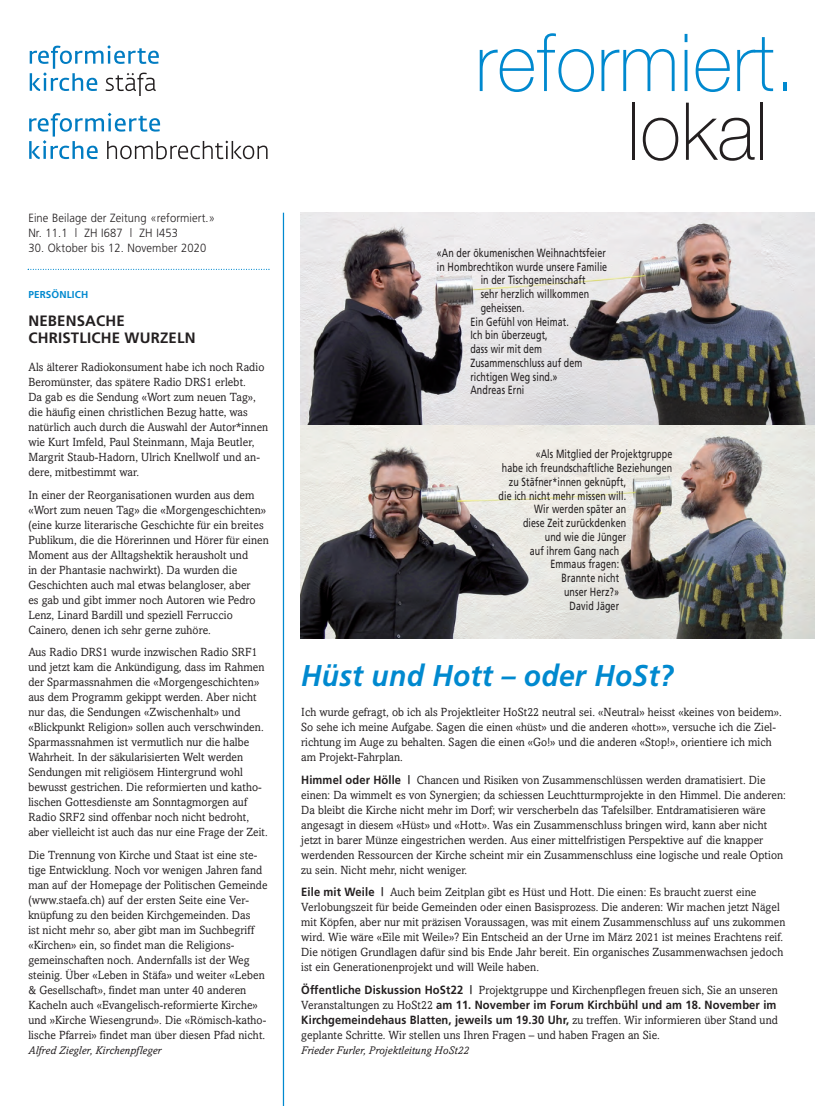
<style>
.page{position:relative;width:815px;height:1106px;background:#fff}
.page>*{position:absolute;margin:0;border:0;box-sizing:border-box;transform-origin:0 0}
.t1{font:100 80px "Helvetica Neue";letter-spacing:.01em;color:#0089cf;scale:.94 1}
.t2{font:100 80px "Helvetica Neue";letter-spacing:.01em;color:#231f20;scale:.94 1}
.t3{font:italic 700 30px "Frutiger";letter-spacing:.01em;color:#0089cf;scale:.94 1}
.t4{font:700 15px/17.5px "Frutiger";letter-spacing:.01em;color:#231f20}
.t5{font:11.88px/15px "Amasis";letter-spacing:.01em;color:#231f20;scale:.94 1}
.t6{font:11.88px "Frutiger";letter-spacing:.01em;color:#231f20;scale:.75 1}
.t7{font:700 11.88px/15px "Frutiger";letter-spacing:.01em;color:#231f20;scale:.94 1}
.t8{font:300 11.88px/15px "Frutiger";letter-spacing:.01em;color:#231f20;scale:.94 1}
.t9{font:italic 11.25px "Amasis";letter-spacing:.01em;color:#231f20}
.t10{font:700 10px "Frutiger";letter-spacing:.01em;color:#0089cf}
.s1{font-family:"Frutiger";font-weight:700}
.s2{font-family:"Amasis";font-weight:400}
</style>
<div class="page">
<svg style="left:30px;top:45px;width:129px;height:51px"></svg>
<hr style="left:283px;top:213px;width:1px;height:893px;background:#0089cf">
<svg style="left:29px;top:113px;width:239px;height:46px"></svg>
<svg style="left:28px;top:269px;width:242px;height:1px"></svg>
<img style="left:301px;top:213px;width:514px;height:425px">
<p class="t8" style="left:28px;top:211px;width:200px">Eine Beilage der Zeitung «reformiert.»<br>Nr. 11.1 l ZH I687 l ZH I453</p>
<p class="t8" style="left:28px;top:241px;width:191px">30. Oktober bis 12. November 2020</p>
<p class="t10" style="left:28px;top:291px;width:61px">PERSÖNLICH</p>
<p class="t4" style="left:28px;top:313px;width:169px">NEBENSACHE<br>CHRISTLICHE WURZELN</p>
<p class="t5" style="left:28px;top:360px;width:257px">Als älterer Radiokonsument habe ich noch Radio Beromünster, das spätere Radio DRS1 erlebt.<br>Da gab es die Sendung «Wort zum neuen Tag», die häufig einen christlichen Bezug hatte, was natürlich auch durch die Auswahl der Autor*innen wie Kurt Imfeld, Paul Steinmann, Maja Beutler, Margrit Staub-Hadorn, Ulrich Knellwolf und an&shy;dere, mitbestimmt war.</p>
<p class="t5" style="left:28px;top:488px;width:257px">In einer der Reorganisationen wurden aus dem «Wort zum neuen Tag» die «Morgengeschichten» (eine kurze literarische Geschichte für ein breites Publikum, die die Hörerinnen und Hörer für einen Moment aus der Alltagshektik herausholt und<br>in der Phantasie nachwirkt). Da wurden die Geschichten auch mal etwas belangloser, aber<br>es gab und gibt immer noch Autoren wie Pedro Lenz, Linard Bardill und speziell Ferruccio Cainero, denen ich sehr gerne zuhöre.</p>
<p class="t5" style="left:28px;top:645px;width:256px">Aus Radio DRS1 wurde inzwischen Radio SRF1 und jetzt kam die Ankündigung, dass im Rahmen der Sparmassnahmen die «Morgengeschichten» aus dem Programm gekippt werden. Aber nicht nur das, die Sendungen «Zwischenhalt» und «Blickpunkt Religion» sollen auch verschwinden.<br>Sparmassnahmen ist vermutlich nur die halbe Wahrheit. In der säkularisierten Welt werden Sendungen mit religiösem Hintergrund wohl bewusst gestrichen. Die reformierten und katho&shy;lischen Gottesdienste am Sonntagmorgen auf Radio SRF2 sind offenbar noch nicht bedroht, aber vielleicht ist auch das nur eine Frage der Zeit.</p>
<p class="t5" style="left:28px;top:848px;width:256px">Die Trennung von Kirche und Staat ist eine ste&shy;tige Entwicklung. Noch vor wenigen Jahren fand man auf der Homepage der Politischen Gemeinde (www.staefa.ch) auf der ersten Seite eine Ver&shy;knüpfung zu den beiden Kirchgemeinden. Das<br>ist nicht mehr so, aber gibt man im Suchbegriff «Kirchen» ein, so findet man die Religions&shy;gemeinschaften noch. Andernfalls ist der Weg steinig. Über «Leben in Stäfa» und weiter «Leben &amp; Gesellschaft», findet man unter 40 anderen Kacheln auch «Evangelisch-reformierte Kirche» und »Kirche Wiesengrund». Die «Römisch-katho&shy;lische Pfarrei» findet man über diesen Pfad nicht.</p>
<p class="t9" style="left:28px;top:1045px;width:135px">Alfred Ziegler, Kirchenpfleger</p>
<h1 class="t1" style="left:476px;top:34px;width:342px">reformiert.</h1>
<h1 class="t2" style="left:627px;top:103px;width:152px">lokal</h1>
<p class="t6" style="left:437px;top:248px;width:227px">«An der ökumenischen Weihnachtsfeier</p>
<p class="t6" style="left:437px;top:262px;width:229px">in Hombrechtikon wurde unsere Familie</p>
<p class="t6" style="left:481px;top:275px;width:141px">in der Tischgemeinschaft</p>
<p class="t6" style="left:481px;top:289px;width:146px">sehr herzlich willkommen</p>
<p class="t6" style="left:481px;top:303px;width:60px">geheissen.</p>
<p class="t6" style="left:470px;top:317px;width:133px">Ein Gefühl von Heimat.</p>
<p class="t6" style="left:470px;top:330px;width:105px">Ich bin überzeugt,</p>
<p class="t6" style="left:470px;top:344px;width:97px">dass wir mit dem</p>
<p class="t6" style="left:470px;top:358px;width:151px">Zusammenschluss auf dem</p>
<p class="t6" style="left:470px;top:372px;width:118px">richtigen Weg sind.»</p>
<p class="t6" style="left:470px;top:385px;width:74px">Andreas Erni</p>
<p class="t6" style="left:536px;top:449px;width:184px">«Als Mitglied der Projektgruppe</p>
<p class="t6" style="left:502px;top:463px;width:229px">habe ich freundschaftliche Beziehungen</p>
<p class="t6" style="left:509px;top:477px;width:158px">zu Stäfner*innen geknüpft,</p>
<p class="t6" style="left:499px;top:490px;width:172px">die ich nicht mehr missen will.</p>
<p class="t6" style="left:534px;top:504px;width:124px">Wir werden später an</p>
<p class="t6" style="left:523px;top:518px;width:139px">diese Zeit zurückdenken</p>
<p class="t6" style="left:545px;top:532px;width:110px">und wie die Jünger</p>
<p class="t6" style="left:530px;top:545px;width:121px">auf ihrem Gang nach</p>
<p class="t6" style="left:551px;top:559px;width:93px">Emmaus fragen:</p>
<p class="t6" style="left:562px;top:573px;width:78px">Brannte nicht</p>
<p class="t6" style="left:564px;top:587px;width:75px">unser Herz?»</p>
<p class="t6" style="left:570px;top:600px;width:67px">David Jäger</p>
<h2 class="t3" style="left:301px;top:663px;width:398px">Hüst und Hott – oder HoSt?</h2>
<p class="t5" style="left:301px;top:705px;width:513px">Ich wurde gefragt, ob ich als Projektleiter HoSt22 neutral sei. «Neutral» heisst «keines von beidem».<br>So sehe ich meine Aufgabe. Sagen die einen «hüst» und die anderen «hott»», versuche ich die Ziel&shy;richtung im Auge zu behalten. Sagen die einen «Go!» und die anderen «Stop!», orientiere ich mich am Projekt-Fahrplan.</p>
<p class="t5" style="left:301px;top:773px;width:517px"><span class="s1">Himmel oder Hölle |</span> Chancen und Risiken von Zusammenschlüssen werden dramatisiert. Die einen: Da wimmelt es von Synergien; da schiessen Leuchtturmprojekte in den Himmel. Die anderen:<br>Da bleibt die Kirche nicht mehr im Dorf; wir verscherbeln das Tafelsilber. Entdramatisieren wäre angesagt in diesem «Hüst» und «Hott». Was ein Zusammenschluss bringen wird, kann aber nicht jetzt in barer Münze eingestrichen werden. Aus einer mittelfristigen Perspektive auf die knapper werdenden Ressourcen der Kirche scheint mir ein Zusammenschluss eine logische und reale Option zu sein. Nicht mehr, nicht weniger.</p>
<p class="t5" style="left:301px;top:885px;width:517px"><span class="s1">Eile mit Weile |</span> Auch beim Zeitplan gibt es Hüst und Hott. Die einen: Es braucht zuerst eine Verlobungszeit für beide Gemeinden oder einen Basisprozess. Die anderen: Wir machen jetzt Nägel mit Köpfen, aber nur mit präzisen Voraussagen, was mit einem Zusammenschluss auf uns zukommen wird. Wie wäre «Eile mit Weile»? Ein Entscheid an der Urne im März 2021 ist meines Erachtens reif.<br>Die nötigen Grundlagen dafür sind bis Ende Jahr bereit. Ein organisches Zusammenwachsen jedoch ist ein Generationenprojekt und will Weile haben.</p>
<p class="t5" style="left:301px;top:983px;width:509px"><span class="s1">Öffentliche Diskussion HoSt22 |</span> Projektgruppe und Kirchenpflegen freuen sich, Sie an unseren</p>
<p class="t7" style="left:301px;top:998px;width:509px"><span class="s2">Veranstaltungen zu HoSt22</span> am 11. November im Forum Kirchbühl und am 18. November im<br>Kirchgemeindehaus Blatten, jeweils um 19.30 Uhr, <span class="s2">zu treffen. Wir informieren über Stand und</span></p>
<p class="t5" style="left:301px;top:1028px;width:383px">geplante Schritte. Wir stellen uns Ihren Fragen – und haben Fragen an Sie.</p>
<p class="t9" style="left:301px;top:1045px;width:169px">Frieder Furler, Projektleitung HoSt22</p>
</div>
